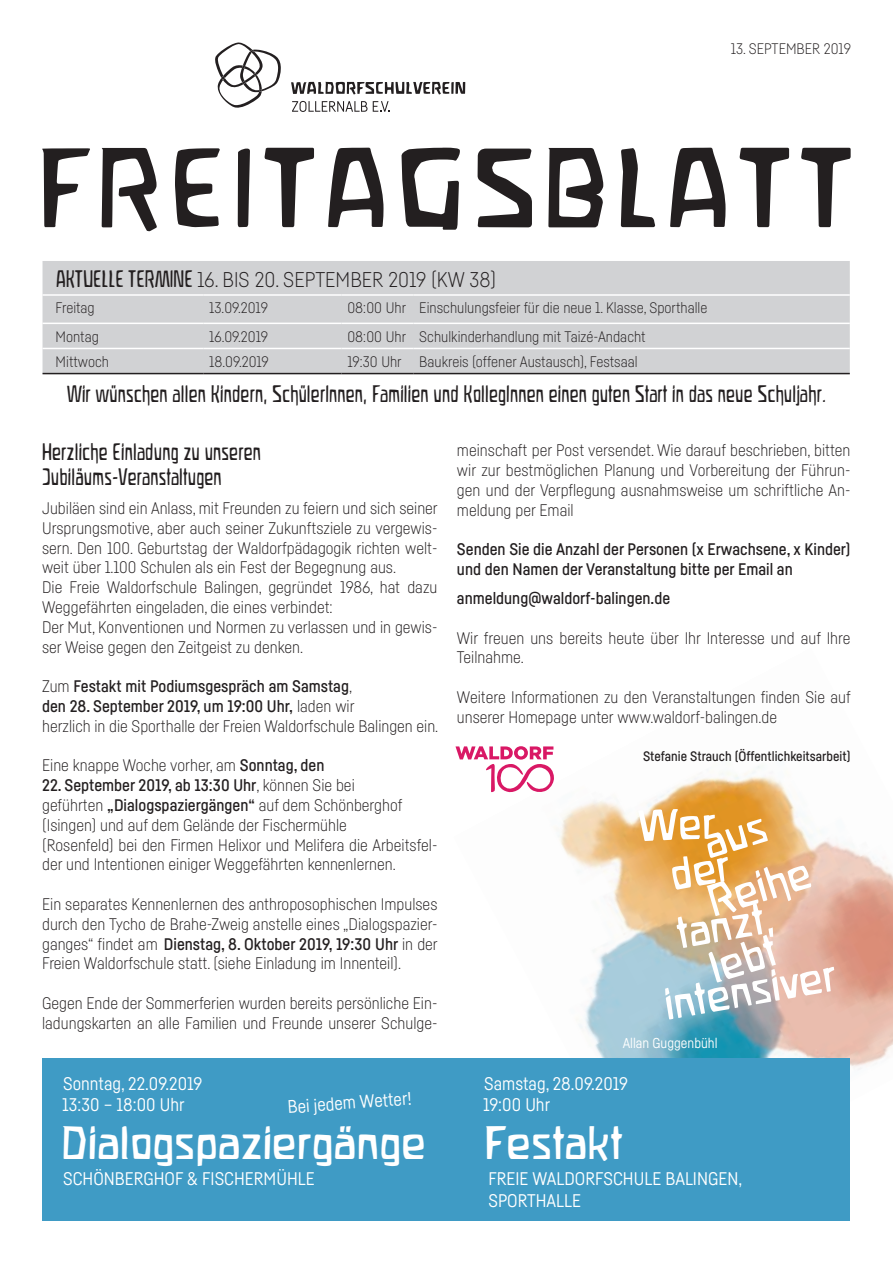
<style>
.page{position:relative;width:893px;height:1263px;background:#fff}
.page>*{position:absolute;margin:0;border:0;box-sizing:border-box;transform-origin:0 0}
.t1{font:41.25px "Waldorfschrift";color:#fff}
.FB_Überschrift{font:21px "Waldorfschmal";letter-spacing:.01em;color:#231f20}
.Headline{font:300 21px "Fabrikat";color:#231f20}
.t2{font:18px/21.6px "Fabrikat";color:#fff}
.FB_Fließtext{font:300 16.5px/19.8px "Fabrikat";color:#231f20}
.FB_Fließtext-2{font:500 16.5px/19.8px "Fabrikat";color:#231f20}
.FB_Fließtext-3{font:300 15px "Fabrikat";color:#231f20}
.t3{font:14.1px "Fabrikat";color:#fff}
.FB_Absender{font:500 13.5px "Fabrikat";color:#231f20}
.s1{font-family:"Waldorfschmal";font-weight:400}
.s2{font-weight:300}
.s3{font-weight:500}
</style>
<div class="page">
<img style="left:491px;top:766px;width:402px;height:304px">
<svg style="left:638px;top:809px;width:196px;height:210px"></svg>
<svg style="left:215px;top:42px;width:66px;height:66px"></svg>
<svg style="left:291px;top:82px;width:174px;height:12px"></svg>
<svg style="left:292px;top:101px;width:75px;height:11px"></svg>
<svg style="left:373px;top:101px;width:17px;height:11px"></svg>
<div style="left:43px;top:261px;width:807px;height:112px;background:#d1d2d4"></div>
<hr style="left:43px;top:294px;width:160px;height:2px;background:#fff">
<hr style="left:203px;top:294px;width:138px;height:2px;background:#fff">
<hr style="left:341px;top:294px;width:72px;height:2px;background:#fff">
<hr style="left:413px;top:294px;width:437px;height:2px;background:#fff">
<hr style="left:43px;top:323px;width:160px;height:1px;background:#fff">
<hr style="left:203px;top:323px;width:138px;height:1px;background:#fff">
<hr style="left:341px;top:323px;width:72px;height:1px;background:#fff">
<hr style="left:413px;top:323px;width:437px;height:1px;background:#fff">
<hr style="left:43px;top:348px;width:160px;height:1px;background:#fff">
<hr style="left:203px;top:348px;width:138px;height:1px;background:#fff">
<hr style="left:341px;top:348px;width:72px;height:1px;background:#fff">
<hr style="left:413px;top:348px;width:437px;height:1px;background:#fff">
<hr style="left:43px;top:373px;width:160px;height:1px;background:#231f20">
<hr style="left:203px;top:373px;width:138px;height:1px;background:#231f20">
<hr style="left:341px;top:373px;width:72px;height:1px;background:#231f20">
<hr style="left:413px;top:373px;width:437px;height:1px;background:#231f20">
<svg style="left:42px;top:148px;width:809px;height:83px"></svg>
<div style="left:43px;top:1058px;width:807px;height:162px;background:#3f9bc5"></div>
<svg style="left:455px;top:746px;width:99px;height:46px"></svg>
<p class="FB_Fließtext-3" style="left:731px;top:40px;width:122px">13. SEPTEMBER 2019</p>
<p class="Headline" style="left:56px;top:267px;width:442px"><span class="s1">AKTUELLE TERMINE</span> 16. BIS 20. SEPTEMBER 2019 (KW 38)</p>
<p class="FB_Fließtext-3" style="left:56px;top:299px;width:41px">Freitag</p>
<p class="FB_Fließtext-3" style="left:209px;top:299px;width:60px">13.09.2019</p>
<p class="FB_Fließtext-3" style="left:347px;top:299px;width:60px">08:00 Uhr</p>
<p class="FB_Fließtext-3" style="left:419px;top:299px;width:290px">Einschulungsfeier für die neue 1. Klasse, Sporthalle</p>
<p class="FB_Fließtext-3" style="left:56px;top:327px;width:45px">Montag</p>
<p class="FB_Fließtext-3" style="left:209px;top:327px;width:60px">16.09.2019</p>
<p class="FB_Fließtext-3" style="left:347px;top:327px;width:60px">08:00 Uhr</p>
<p class="FB_Fließtext-3" style="left:419px;top:327px;width:228px">Schulkinderhandlung mit Taizé-Andacht</p>
<p class="FB_Fließtext-3" style="left:56px;top:352px;width:55px">Mittwoch</p>
<p class="FB_Fließtext-3" style="left:209px;top:352px;width:61px">18.09.2019</p>
<p class="FB_Fließtext-3" style="left:347px;top:352px;width:56px">19:30 Uhr</p>
<p class="FB_Fließtext-3" style="left:419px;top:352px;width:220px">Baukreis (offener Austausch), Festsaal</p>
<p class="FB_Überschrift" style="left:67px;top:381px;width:760px">Wir wünschen allen Kindern, SchülerInnen, Familien und KollegInnen einen guten Start in das neue Schuljahr.</p>
<p class="FB_Überschrift" style="left:42px;top:439px;width:220px">Herzliche Einladung zu unseren</p>
<p class="FB_Überschrift" style="left:42px;top:464px;width:181px">Jubiläums-Veranstaltugen</p>
<p class="FB_Fließtext" style="left:42px;top:498px;width:397px;text-align:justify">Jubiläen sind ein Anlass, mit Freunden zu feiern und sich seiner Ursprungsmotive, aber auch seiner Zukunftsziele zu vergewis&shy;sern. Den 100. Geburtstag der Waldorfpädagogik richten welt&shy;weit über 1.100 Schulen als ein Fest der Begegnung aus.</p>
<p class="FB_Fließtext" style="left:42px;top:577px;width:397px">Die Freie Waldorfschule Balingen, gegründet 1986, hat dazu<br>Weggefährten eingeladen, die eines verbindet:</p>
<p class="FB_Fließtext" style="left:42px;top:617px;width:397px">Der Mut, Konventionen und Normen zu verlassen und in gewis&shy;ser Weise gegen den Zeitgeist zu denken.</p>
<p class="FB_Fließtext-2" style="left:42px;top:676px;width:312px"><span class="s2">Zum</span> Festakt mit Podiumsgespräch am Samstag<span class="s2">,</span></p>
<p class="FB_Fließtext-2" style="left:42px;top:696px;width:314px">den 28. September 2019, um 19:00 Uhr, <span class="s2">laden wir</span></p>
<p class="FB_Fließtext" style="left:42px;top:716px;width:398px">herzlich in die Sporthalle der Freien Waldorfschule Balingen ein.</p>
<p class="FB_Fließtext" style="left:42px;top:755px;width:284px">Eine knappe Woche vorher, am <span class="s3">Sonntag, den</span></p>
<p class="FB_Fließtext-2" style="left:42px;top:775px;width:314px">22. September 2019, ab 13:30 Uhr<span class="s2">, können Sie bei</span></p>
<p class="FB_Fließtext" style="left:42px;top:795px;width:362px">geführten <span class="s3">„Dialogspaziergängen“</span> auf dem Schönberghof</p>
<p class="FB_Fließtext" style="left:42px;top:815px;width:306px">(Isingen) und auf dem Gelände der Fischermühle</p>
<p class="FB_Fließtext" style="left:42px;top:834px;width:397px">(Rosenfeld) bei den Firmen Helixor und Melifera die Arbeitsfel&shy;der und Intentionen einiger Weggefährten kennenlernen.</p>
<p class="FB_Fließtext" style="left:42px;top:894px;width:397px;text-align:justify">Ein separates Kennenlernen des anthroposophischen Impulses durch den Tycho de Brahe-Zweig anstelle eines „Dialogspazier&shy;ganges“ findet am <span class="s3">Dienstag, 8. Oktober 2019, 19:30 Uhr</span> in der Freien Waldorfschule statt. (siehe Einladung im Innenteil).</p>
<p class="FB_Fließtext" style="left:42px;top:993px;width:397px">Gegen Ende der Sommerferien wurden bereits persönliche Ein&shy;ladungskarten an alle Familien und Freunde unserer Schulge-</p>
<p class="FB_Fließtext" style="left:457px;top:440px;width:395px;text-align:justify">meinschaft per Post versendet. Wie darauf beschrieben, bitten wir zur bestmöglichen Planung und Vorbereitung der Führun&shy;gen und der Verpflegung ausnahmsweise um schriftliche An&shy;meldung per Email</p>
<p class="FB_Fließtext-2" style="left:457px;top:539px;width:395px">Senden Sie die Anzahl der Personen (x Erwachsene, x Kinder) und den Namen der Veranstaltung bitte per Email an</p>
<p class="FB_Fließtext-2" style="left:457px;top:588px;width:215px">anmeldung@waldorf-balingen.de</p>
<p class="FB_Fließtext" style="left:457px;top:627px;width:395px">Wir freuen uns bereits heute über Ihr Interesse und auf Ihre<br>Teilnahme.</p>
<p class="FB_Fließtext" style="left:457px;top:687px;width:395px">Weitere Informationen zu den Veranstaltungen finden Sie auf unserer Homepage unter www.waldorf-balingen.de</p>
<p class="FB_Absender" style="left:643px;top:747px;width:209px">Stefanie Strauch (Öffentlichkeitsarbeit)</p>
<p class="t2" style="left:63px;top:1072px;width:141px">Sonntag, 22.09.2019</p>
<p class="t2" style="left:62px;top:1093px;width:124px">13:30 – 18:00 Uhr</p>
<p class="t2" style="left:287px;top:1096px;width:126px;rotate:-4deg">Bei jedem Wetter!</p>
<p class="t1" style="left:61px;top:1118px;width:366px">Dialogspaziergänge</p>
<p class="t2" style="left:63px;top:1167px;width:253px">SCHÖNBERGHOF &amp; FISCHERMÜHLE</p>
<p class="t3" style="left:623px;top:1035px;width:96px">Allan Guggenbühl</p>
<p class="t2" style="left:484px;top:1072px;width:145px">Samstag, 28.09.2019</p>
<p class="t2" style="left:483px;top:1093px;width:68px">19:00 Uhr</p>
<p class="t1" style="left:484px;top:1118px;width:140px">Festakt</p>
<p class="t2" style="left:488px;top:1167px;width:255px">FREIE WALDORFSCHULE BALINGEN,<br>SPORTHALLE</p>
</div>
